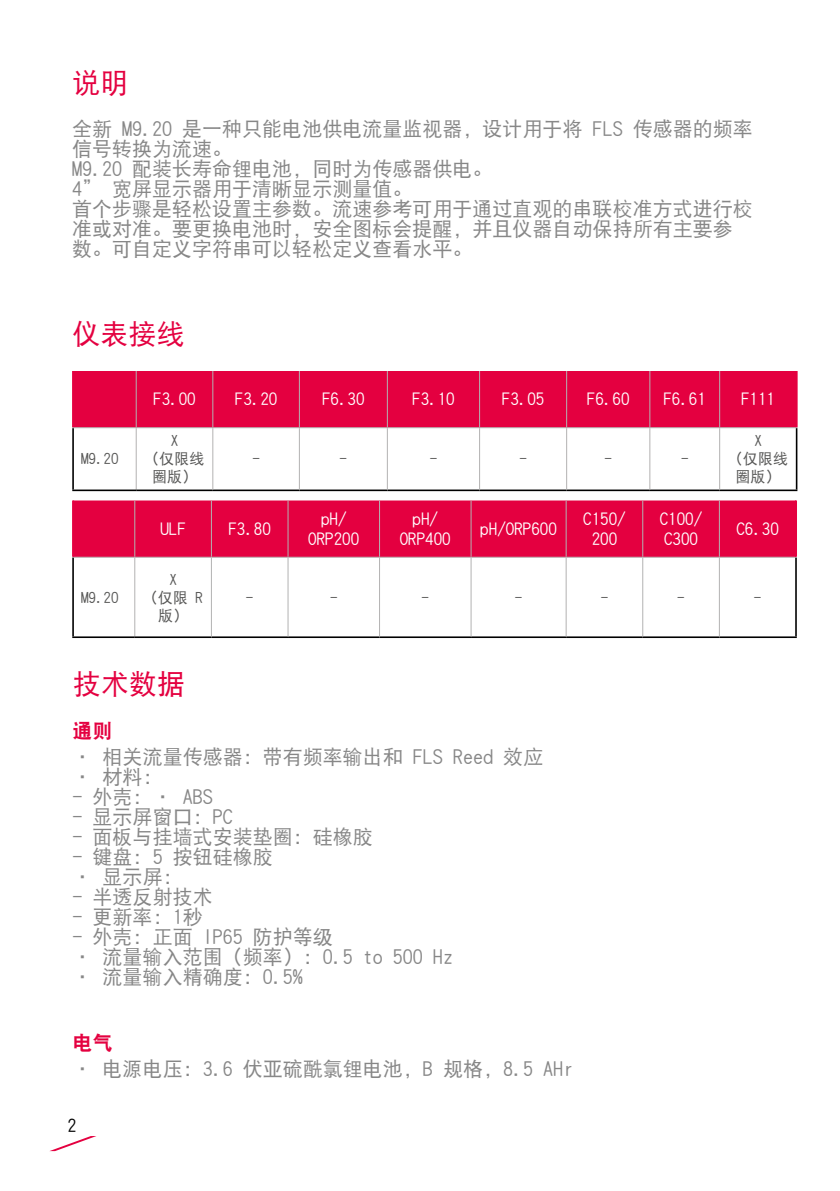
<style>
.page{position:relative;width:840px;height:1191px;background:#fff}
.page>*{position:absolute;margin:0;border:0;box-sizing:border-box;transform-origin:0 0}
.t1{font:28px "DF Hei W5 GB EUC H";color:#e40040}
.t2{font:20px/20px "DF Hei W5 GB EUC H";color:#878787}
.t3{font:20px "DF Hei W9 GB EUC H";color:#e40040}
.t4{font:18px "DF Hei W5 GB EUC H";color:#000}
.t5{font:17px/20.4px "DF Hei W5 GB EUC H";color:#fff;text-align:center}
.t6{font:15px/18px "DF Hei W5 GB EUC H";color:#575756;text-align:center}
</style>
<div class="page">
<svg style="left:50px;top:1136px;width:46px;height:15px"></svg>
<div style="left:74px;top:371px;width:721px;height:56px;background:#e40040"></div>
<hr style="left:136px;top:371px;width:1px;height:56px;background:#b3b2b2">
<hr style="left:72px;top:427px;width:64px;height:1px;background:#b3b2b2">
<hr style="left:136px;top:427px;width:77px;height:1px;background:#b3b2b2">
<hr style="left:136px;top:428px;width:1px;height:61px;background:#b3b2b2">
<hr style="left:213px;top:427px;width:86px;height:1px;background:#b3b2b2">
<hr style="left:299px;top:427px;width:88px;height:1px;background:#b3b2b2">
<hr style="left:387px;top:427px;width:92px;height:1px;background:#b3b2b2">
<hr style="left:479px;top:427px;width:87px;height:1px;background:#b3b2b2">
<hr style="left:566px;top:427px;width:83px;height:1px;background:#b3b2b2">
<hr style="left:649px;top:427px;width:70px;height:1px;background:#b3b2b2">
<hr style="left:719px;top:427px;width:78px;height:1px;background:#b3b2b2">
<hr style="left:72px;top:371px;width:2px;height:56px;background:#e40040">
<hr style="left:795px;top:371px;width:2px;height:56px;background:#e40040">
<hr style="left:72px;top:428px;width:2px;height:61px;background:#000">
<hr style="left:795px;top:428px;width:2px;height:61px;background:#000">
<hr style="left:72px;top:489px;width:64px;height:2px;background:#000">
<hr style="left:136px;top:489px;width:77px;height:2px;background:#000">
<hr style="left:213px;top:489px;width:86px;height:2px;background:#000">
<hr style="left:299px;top:489px;width:88px;height:2px;background:#000">
<hr style="left:387px;top:489px;width:92px;height:2px;background:#000">
<hr style="left:479px;top:489px;width:87px;height:2px;background:#000">
<hr style="left:566px;top:489px;width:83px;height:2px;background:#000">
<hr style="left:649px;top:489px;width:70px;height:2px;background:#000">
<hr style="left:719px;top:489px;width:78px;height:2px;background:#000">
<hr style="left:212px;top:428px;width:1px;height:61px;background:#b3b2b2">
<hr style="left:299px;top:428px;width:1px;height:61px;background:#b3b2b2">
<hr style="left:386px;top:428px;width:1px;height:61px;background:#b3b2b2">
<hr style="left:479px;top:428px;width:1px;height:61px;background:#b3b2b2">
<hr style="left:566px;top:428px;width:1px;height:61px;background:#b3b2b2">
<hr style="left:649px;top:428px;width:1px;height:61px;background:#b3b2b2">
<hr style="left:718px;top:428px;width:1px;height:61px;background:#b3b2b2">
<hr style="left:212px;top:371px;width:1px;height:56px;background:#b3b2b2">
<hr style="left:299px;top:371px;width:1px;height:56px;background:#b3b2b2">
<hr style="left:386px;top:371px;width:1px;height:56px;background:#b3b2b2">
<hr style="left:479px;top:371px;width:1px;height:56px;background:#b3b2b2">
<hr style="left:566px;top:371px;width:1px;height:56px;background:#b3b2b2">
<hr style="left:649px;top:371px;width:1px;height:56px;background:#b3b2b2">
<hr style="left:718px;top:371px;width:1px;height:56px;background:#b3b2b2">
<div style="left:74px;top:500px;width:720px;height:57px;background:#e40040"></div>
<hr style="left:134px;top:500px;width:1px;height:57px;background:#b3b2b2">
<hr style="left:72px;top:557px;width:63px;height:1px;background:#b3b2b2">
<hr style="left:135px;top:557px;width:76px;height:1px;background:#b3b2b2">
<hr style="left:134px;top:558px;width:1px;height:78px;background:#b3b2b2">
<hr style="left:211px;top:557px;width:77px;height:1px;background:#b3b2b2">
<hr style="left:288px;top:557px;width:91px;height:1px;background:#b3b2b2">
<hr style="left:379px;top:557px;width:92px;height:1px;background:#b3b2b2">
<hr style="left:471px;top:557px;width:95px;height:1px;background:#b3b2b2">
<hr style="left:566px;top:557px;width:76px;height:1px;background:#b3b2b2">
<hr style="left:642px;top:557px;width:77px;height:1px;background:#b3b2b2">
<hr style="left:719px;top:557px;width:77px;height:1px;background:#b3b2b2">
<hr style="left:72px;top:500px;width:2px;height:57px;background:#e40040">
<hr style="left:794px;top:500px;width:2px;height:57px;background:#e40040">
<hr style="left:72px;top:558px;width:2px;height:78px;background:#000">
<hr style="left:794px;top:558px;width:2px;height:78px;background:#000">
<hr style="left:72px;top:636px;width:63px;height:2px;background:#000">
<hr style="left:135px;top:636px;width:76px;height:2px;background:#000">
<hr style="left:211px;top:636px;width:77px;height:2px;background:#000">
<hr style="left:288px;top:636px;width:91px;height:2px;background:#000">
<hr style="left:379px;top:636px;width:92px;height:2px;background:#000">
<hr style="left:471px;top:636px;width:95px;height:2px;background:#000">
<hr style="left:566px;top:636px;width:76px;height:2px;background:#000">
<hr style="left:642px;top:636px;width:77px;height:2px;background:#000">
<hr style="left:719px;top:636px;width:77px;height:2px;background:#000">
<hr style="left:211px;top:558px;width:1px;height:78px;background:#b3b2b2">
<hr style="left:287px;top:558px;width:1px;height:78px;background:#b3b2b2">
<hr style="left:379px;top:558px;width:1px;height:78px;background:#b3b2b2">
<hr style="left:470px;top:558px;width:1px;height:78px;background:#b3b2b2">
<hr style="left:565px;top:558px;width:1px;height:78px;background:#b3b2b2">
<hr style="left:642px;top:558px;width:1px;height:78px;background:#b3b2b2">
<hr style="left:718px;top:558px;width:1px;height:78px;background:#b3b2b2">
<hr style="left:211px;top:500px;width:1px;height:57px;background:#b3b2b2">
<hr style="left:287px;top:500px;width:1px;height:57px;background:#b3b2b2">
<hr style="left:379px;top:500px;width:1px;height:57px;background:#b3b2b2">
<hr style="left:470px;top:500px;width:1px;height:57px;background:#b3b2b2">
<hr style="left:565px;top:500px;width:1px;height:57px;background:#b3b2b2">
<hr style="left:642px;top:500px;width:1px;height:57px;background:#b3b2b2">
<hr style="left:718px;top:500px;width:1px;height:57px;background:#b3b2b2">
<h1 class="t1" style="left:73px;top:69px;width:58px">说明</h1>
<p class="t2" style="left:72px;top:119px;width:681px">全新 M9.20 是一种只能电池供电流量监视器，设计用于将 FLS 传感器的频率信号转换为流速。<br>M9.20 配装长寿命锂电池，同时为传感器供电。<br>4” 宽屏显示器用于清晰显示测量值。<br>首个步骤是轻松设置主参数。流速参考可用于通过直观的串联校准方式进行校准或对准。要更换电池时，安全图标会提醒，并且仪器自动保持所有主要参数。可自定义字符串可以轻松定义查看水平。</p>
<h1 class="t1" style="left:73px;top:320px;width:114px">仪表接线</h1>
<p class="t6" style="left:81px;top:450px;width:39px">M9.20</p>
<p class="t6" style="left:81px;top:588px;width:39px">M9.20</p>
<p class="t5" style="left:153px;top:389px;width:44px">F3.00</p>
<p class="t5" style="left:235px;top:389px;width:44px">F3.20</p>
<p class="t5" style="left:322px;top:389px;width:44px">F6.30</p>
<p class="t5" style="left:412px;top:389px;width:44px">F3.10</p>
<p class="t5" style="left:501px;top:389px;width:44px">F3.05</p>
<p class="t5" style="left:586px;top:389px;width:44px">F6.60</p>
<p class="t5" style="left:663px;top:389px;width:44px">F6.61</p>
<p class="t5" style="left:740px;top:389px;width:35px">F111</p>
<p class="t6" style="left:144px;top:432px;width:61px">X<br>（仅限线圈版）</p>
<p class="t6" style="left:252px;top:450px;width:9px">-</p>
<p class="t6" style="left:339px;top:450px;width:9px">-</p>
<p class="t6" style="left:429px;top:450px;width:9px">-</p>
<p class="t6" style="left:519px;top:450px;width:9px">-</p>
<p class="t6" style="left:604px;top:450px;width:9px">-</p>
<p class="t6" style="left:680px;top:450px;width:9px">-</p>
<p class="t6" style="left:727px;top:432px;width:61px">X<br>（仅限线圈版）</p>
<p class="t5" style="left:160px;top:518px;width:27px">ULF</p>
<p class="t5" style="left:228px;top:518px;width:44px">F3.80</p>
<p class="t5" style="left:308px;top:508px;width:52px">pH/<br>ORP200</p>
<p class="t5" style="left:399px;top:508px;width:52px">pH/<br>ORP400</p>
<p class="t5" style="left:480px;top:518px;width:78px">pH/ORP600</p>
<p class="t5" style="left:583px;top:508px;width:44px">C150/<br>200</p>
<p class="t5" style="left:659px;top:508px;width:44px;text-align:left">C100/<br>C300</p>
<p class="t5" style="left:736px;top:518px;width:44px">C6.30</p>
<p class="t6" style="left:143px;top:570px;width:61px">X<br>（仅限 R版）</p>
<p class="t6" style="left:246px;top:588px;width:9px">-</p>
<p class="t6" style="left:330px;top:588px;width:9px">-</p>
<p class="t6" style="left:421px;top:588px;width:9px">-</p>
<p class="t6" style="left:514px;top:588px;width:9px">-</p>
<p class="t6" style="left:600px;top:588px;width:9px">-</p>
<p class="t6" style="left:677px;top:588px;width:9px">-</p>
<p class="t6" style="left:753px;top:588px;width:9px">-</p>
<h1 class="t1" style="left:73px;top:670px;width:114px">技术数据</h1>
<p class="t3" style="left:73px;top:720px;width:41px">通则</p>
<p class="t2" style="left:73px;top:746px;width:472px">• 相关流量传感器：带有频率输出和 FLS Reed 效应</p>
<p class="t2" style="left:73px;top:766px;width:92px">• 材料：</p>
<p class="t2" style="left:73px;top:786px;width:142px">- 外壳：• ABS</p>
<p class="t2" style="left:73px;top:806px;width:162px">- 显示屏窗口：PC</p>
<p class="t2" style="left:73px;top:826px;width:302px">- 面板与挂墙式安装垫圈：硅橡胶</p>
<p class="t2" style="left:73px;top:846px;width:202px">- 键盘：5 按钮硅橡胶</p>
<p class="t2" style="left:73px;top:866px;width:112px">• 显示屏：</p>
<p class="t2" style="left:73px;top:886px;width:142px">- 半透反射技术</p>
<p class="t2" style="left:73px;top:906px;width:132px">- 更新率：1秒</p>
<p class="t2" style="left:73px;top:926px;width:262px">- 外壳：正面 IP65 防护等级</p>
<p class="t2" style="left:73px;top:946px;width:382px">• 流量输入范围（频率）：0.5 to 500 Hz</p>
<p class="t2" style="left:73px;top:966px;width:232px">• 流量输入精确度：0.5%</p>
<p class="t3" style="left:73px;top:1032px;width:41px">电气</p>
<p class="t2" style="left:73px;top:1058px;width:502px">• 电源电压：3.6 伏亚硫酰氯锂电池，B 规格，8.5 AHr</p>
<p class="t4" style="left:68px;top:1116px;width:10px">2</p>
</div>
